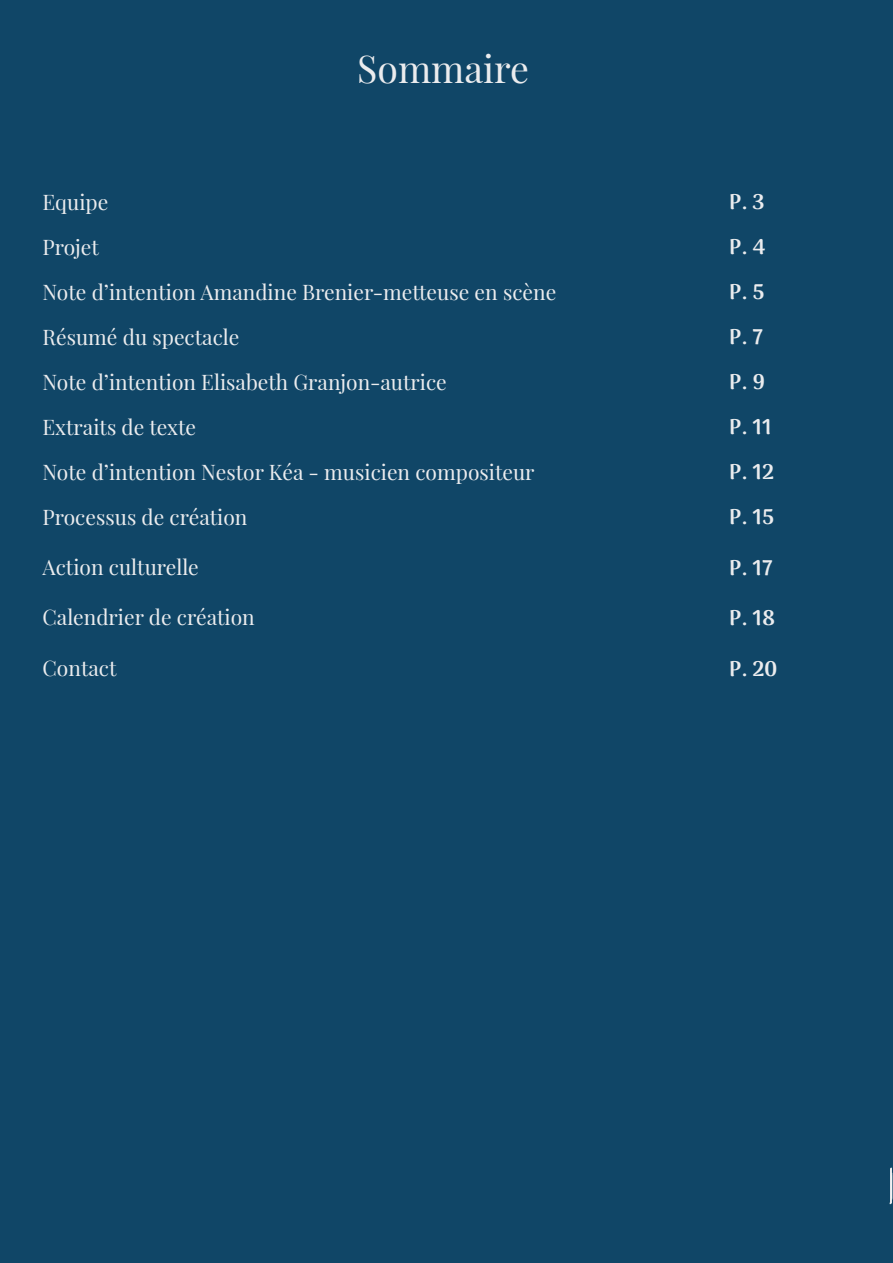
<style>
.page{position:relative;width:893px;height:1263px;background:#fff}
.page>*{position:absolute;margin:0;border:0;box-sizing:border-box;transform-origin:0 0}
.t1{font:37.5px "Playfair Display";color:#ebecee}
.t2{font:21px "Playfair Display";color:#ebecee}
.t3{font:900 21px "Arima Madurai";color:#ebecee}
</style>
<div class="page">
<div style="left:0;top:0;width:833px;height:1263px;background:#104667"></div>
<div style="left:833px;top:0;width:60px;height:1263px;background:#104667"></div>
<p class="t1" style="left:357px;top:46px;width:173px">Sommaire</p>
<p class="t2" style="left:43px;top:189px;width:67px">Equipe</p>
<p class="t2" style="left:43px;top:234px;width:58px">Projet</p>
<p class="t2" style="left:43px;top:279px;width:515px">Note d’intention Amandine Brenier-metteuse en scène</p>
<p class="t2" style="left:43px;top:324px;width:198px">Résumé du spectacle</p>
<p class="t2" style="left:43px;top:369px;width:406px">Note d’intention Elisabeth Granjon-autrice</p>
<p class="t2" style="left:43px;top:414px;width:155px">Extraits de texte</p>
<p class="t2" style="left:43px;top:459px;width:494px">Note d’intention Nestor Kéa - musicien compositeur</p>
<p class="t2" style="left:43px;top:504px;width:206px">Processus de création</p>
<p class="t2" style="left:43px;top:554px;width:158px">Action culturelle</p>
<p class="t2" style="left:43px;top:604px;width:214px">Calendrier de création</p>
<p class="t2" style="left:43px;top:655px;width:76px">Contact</p>
<p class="t3" style="left:729px;top:187px;width:37px">P. 3</p>
<p class="t3" style="left:729px;top:232px;width:38px">P. 4</p>
<p class="t3" style="left:729px;top:277px;width:37px">P. 5</p>
<p class="t3" style="left:729px;top:322px;width:35px">P. 7</p>
<p class="t3" style="left:729px;top:367px;width:37px">P. 9</p>
<p class="t3" style="left:729px;top:412px;width:44px">P. 11</p>
<p class="t3" style="left:729px;top:457px;width:46px">P. 12</p>
<p class="t3" style="left:729px;top:502px;width:46px">P. 15</p>
<p class="t3" style="left:729px;top:552px;width:45px">P. 17</p>
<p class="t3" style="left:729px;top:603px;width:47px">P. 18</p>
<p class="t3" style="left:729px;top:653px;width:50px">P. 20</p>
</div>
